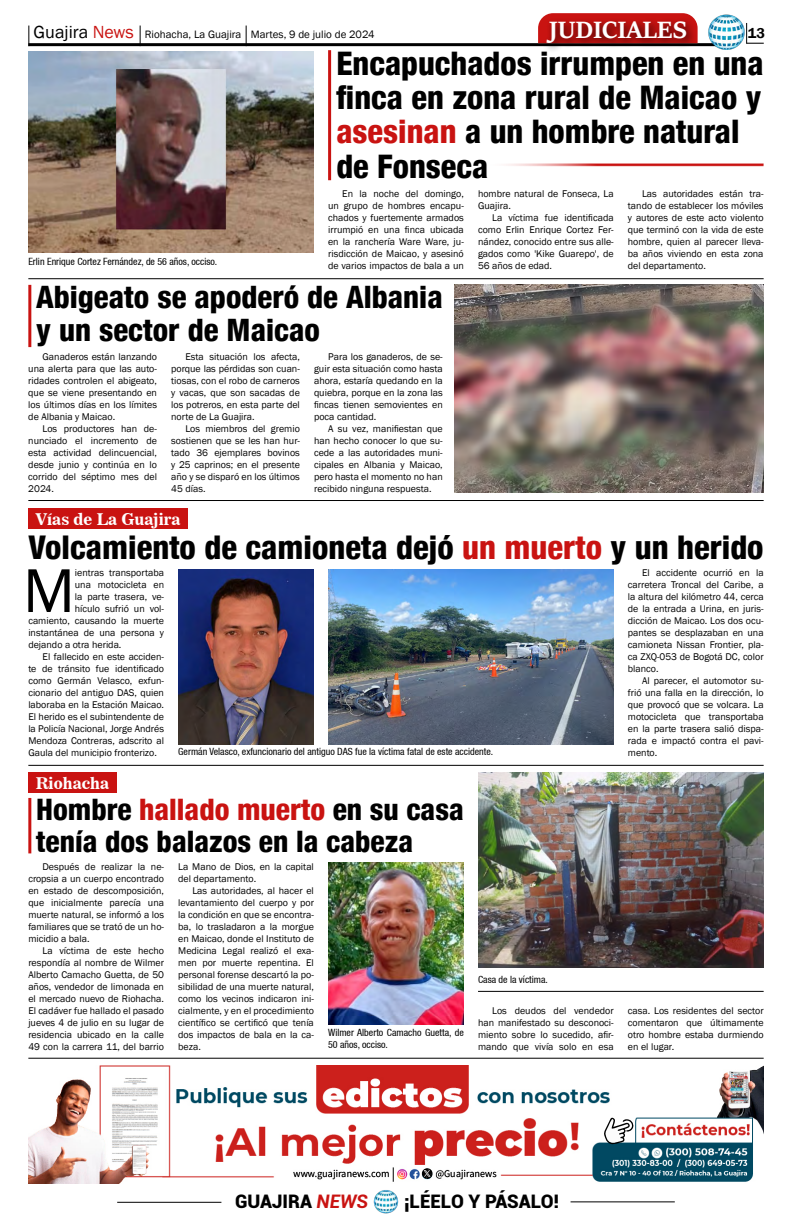
<style>
.page{position:relative;width:792px;height:1224px;background:#fff}
.page>*{position:absolute;margin:0;border:0;box-sizing:border-box;transform-origin:0 0}
.t1{font:64px "Franklin Gothic";color:#000}
.t2{font:800 condensed 32.7px "Helvetica 87";color:#000}
.t3{font:800 condensed 32.4px/34.4px "Helvetica 87";color:#000}
.t4{font:800 condensed 30.9px/32.7px "Helvetica 87";color:#000}
.t5{font:800 condensed 29.6px/31.3px "Helvetica 87";color:#000}
.t6{font:700 26px "Sitka Heading";color:#fff}
.t7{font:900 18.7px "Roboto";color:#000}
.t8{font:16px "News 706 BT Bold C";color:#fff}
.t9{font:600 14.7px "Franklin Gothic";color:#000}
.t10{font:11px "Franklin Gothic";color:#000}
.t11{font:10px/12px "Franklin Gothic";color:#000;text-align:justify}
.t12{font:condensed 10px/12px "Helvetica 57";color:#000}
.s1{font-size:18px}
.s2{font-size:18px;color:#c91311}
.s3{color:#c91311}
.s4{font-weight:700;font-style:italic;color:#c91311}
</style>
<div class="page">
<hr style="left:28px;top:43px;width:688px;height:3px;background:#000">
<svg style="left:746px;top:23px;width:18px;height:21px"></svg>
<svg style="left:28px;top:26px;width:1px;height:20px"></svg>
<svg style="left:140px;top:26px;width:1px;height:18px"></svg>
<svg style="left:246px;top:26px;width:1px;height:18px"></svg>
<img style="left:708px;top:14px;width:37px;height:36px">
<hr style="left:117px;top:1202px;width:104px;height:1px;background:#000">
<hr style="left:571px;top:1201px;width:104px;height:1px;background:#000">
<img style="left:374px;top:1190px;width:24px;height:24px">
<svg style="left:538px;top:13px;width:160px;height:30px"></svg>
<div style="left:542px;top:17px;width:155px;height:36px;background:#000;opacity:.75"></div>
<hr style="left:484px;top:163px;width:280px;height:3px;background:#c91311">
<hr style="left:328px;top:50px;width:3px;height:130px;background:#c91311">
<hr style="left:28px;top:285px;width:3px;height:62px;background:#c91311">
<hr style="left:28px;top:798px;width:3px;height:55px;background:#c91311">
<div style="left:28px;top:508px;width:160px;height:21px;background:#c91311"></div>
<hr style="left:28px;top:278px;width:736px;height:1px;background:#000">
<hr style="left:28px;top:500px;width:736px;height:1px;background:#000">
<hr style="left:28px;top:765px;width:736px;height:1px;background:#000">
<hr style="left:28px;top:1058px;width:736px;height:1px;background:#000">
<img style="left:29px;top:1065px;width:735px;height:119px">
<svg style="left:422px;top:1168px;width:11px;height:11px"></svg>
<svg style="left:604px;top:1118px;width:30px;height:28px"></svg>
<img style="left:28px;top:51px;width:286px;height:201px">
<img style="left:455px;top:285px;width:309px;height:207px">
<img style="left:328px;top:569px;width:286px;height:175px">
<img style="left:178px;top:569px;width:136px;height:175px">
<div style="left:28px;top:773px;width:89px;height:20px;background:#c91311"></div>
<img style="left:478px;top:773px;width:286px;height:194px">
<img style="left:328px;top:863px;width:136px;height:162px">
<hr style="left:478px;top:991px;width:286px;height:1px;background:#000">
<h3 class="t6" style="left:549px;top:10px;width:140px">JUDICIALES</h3>
<p class="t10" style="left:34px;top:28px;width:342px"><span class="s1">Guajira</span> <span class="s2">News</span> Riohacha, La Guajira Martes, 9 de julio de 2024</p>
<h3 class="t9" style="left:748px;top:24px;width:19px">13</h3>
<p class="t12" style="left:28px;top:256px;width:191px">Erlin Enrique Cortez Fernández, de 56 años, occiso.</p>
<h3 class="t3" style="left:336px;top:45px;width:429px">Encapuchados irrumpen en una finca en zona rural de Maicao y <span class="s3">asesinan</span> a un hombre natural de Fonseca</h3>
<p class="t11" style="left:328px;top:188px;width:137px;text-indent:14px">En la noche del domingo, un grupo de hombres encapu&shy;chados y fuertemente armados irrumpió en una finca ubicada en la ranchería Ware Ware, ju&shy;risdicción de Maicao, y asesinó de varios impactos de bala a un</p>
<p class="t11" style="left:478px;top:188px;width:137px">hombre natural de Fonseca, La<br>Guajira.</p>
<p class="t11" style="left:478px;top:212px;width:137px;text-indent:14px">La víctima fue identificada como Erlin Enrique Cortez Fer&shy;nández, conocido entre sus alle&shy;gados como 'Kike Guarepo', de 56 años de edad.</p>
<p class="t11" style="left:628px;top:188px;width:137px;text-indent:14px">Las autoridades están tra&shy;tando de establecer los móviles y autores de este acto violento que terminó con la vida de este hombre, quien al parecer lleva&shy;ba años viviendo en esta zona del departamento.</p>
<h3 class="t4" style="left:36px;top:280px;width:408px">Abigeato se apoderó de Albania y un sector de Maicao</h3>
<p class="t11" style="left:28px;top:351px;width:130px;text-indent:14px">Ganaderos están lanzando una alerta para que las auto&shy;ridades controlen el abigeato, que se viene presentando en los últimos días en los límites de Albania y Maicao.</p>
<p class="t11" style="left:28px;top:423px;width:130px;text-indent:14px">Los productores han de&shy;nunciado el incremento de esta actividad delincuencial, desde junio y continúa en lo corrido del séptimo mes del 2024.</p>
<p class="t11" style="left:171px;top:351px;width:130px;text-indent:14px">Esta situación los afecta, porque las pérdidas son cuan&shy;tiosas, con el robo de carneros y vacas, que son sacadas de los potreros, en esta parte del norte de La Guajira.</p>
<p class="t11" style="left:171px;top:423px;width:130px;text-indent:14px">Los miembros del gremio sostienen que se les han hur&shy;tado 36 ejemplares bovinos y 25 caprinos; en el presente año y se disparó en los últimos 45 días.</p>
<h3 class="t8" style="left:36px;top:509px;width:146px">Vías de La Guajira</h3>
<p class="t11" style="left:314px;top:351px;width:130px;text-indent:14px">Para los ganaderos, de se&shy;guir esta situación como hasta ahora, estaría quedando en la quiebra, porque en la zona las fincas tienen semovientes en poca cantidad.</p>
<p class="t11" style="left:314px;top:423px;width:130px;text-indent:14px">A su vez, manifiestan que han hecho conocer lo que su&shy;cede a las autoridades muni&shy;cipales en Albania y Maicao, pero hasta el momento no han recibido ninguna respuesta.</p>
<h2 class="t2" style="left:28px;top:527px;width:737px">Volcamiento de camioneta dejó <span class="s3">un muerto</span> y un herido</h2>
<h1 class="t1" style="left:23px;top:551px;width:53px">M</h1>
<p class="t11" style="left:75px;top:567px;width:91px">ientras transportaba</p>
<p class="t11" style="left:75px;top:579px;width:91px">una motocicleta en</p>
<p class="t11" style="left:75px;top:591px;width:91px">la parte trasera, ve-</p>
<p class="t11" style="left:75px;top:603px;width:91px">hículo sufrió un vol-</p>
<p class="t11" style="left:28px;top:615px;width:137px">camiento, causando la muerte</p>
<p class="t11" style="left:28px;top:627px;width:137px">instantánea de una persona y</p>
<p class="t11" style="left:28px;top:639px;width:95px">dejando a otra herida.</p>
<p class="t11" style="left:43px;top:651px;width:123px">El fallecido en este acciden-</p>
<p class="t11" style="left:28px;top:663px;width:137px">te de tránsito fue identificado</p>
<p class="t11" style="left:28px;top:675px;width:137px">como Germán Velasco, exfun-</p>
<p class="t11" style="left:28px;top:687px;width:137px">cionario del antiguo DAS, quien</p>
<p class="t11" style="left:28px;top:699px;width:137px">laboraba en la Estación Maicao.</p>
<p class="t11" style="left:28px;top:711px;width:137px">El herido es el subintendente de</p>
<p class="t11" style="left:28px;top:723px;width:137px">la Policía Nacional, Jorge Andrés</p>
<p class="t11" style="left:28px;top:735px;width:137px">Mendoza Contreras, adscrito al</p>
<p class="t11" style="left:28px;top:747px;width:130px">Gaula del municipio fronterizo.</p>
<h3 class="t8" style="left:36px;top:774px;width:75px">Riohacha</h3>
<p class="t12" style="left:178px;top:746px;width:317px">Germán Velasco, exfuncionario del antiguo DAS fue la víctima fatal de este accidente.</p>
<h3 class="t5" style="left:36px;top:794px;width:429px">Hombre <span class="s3">hallado muerto</span> en su casa tenía dos balazos en la cabeza</h3>
<p class="t11" style="left:628px;top:567px;width:137px;text-indent:14px">El accidente ocurrió en la carretera Troncal del Caribe, a la altura del kilómetro 44, cerca de la entrada a Urina, en juris&shy;dicción de Maicao. Los dos ocu&shy;pantes se desplazaban en una camioneta Nissan Frontier, pla&shy;ca ZXQ-053 de Bogotá DC, color blanco.</p>
<p class="t11" style="left:628px;top:675px;width:137px;text-indent:14px">Al parecer, el automotor su&shy;frió una falla en la dirección, lo que provocó que se volcara. La motocicleta que transportaba en la parte trasera salió dispa&shy;rada e impactó contra el pavi&shy;mento.</p>
<p class="t11" style="left:28px;top:861px;width:137px;text-indent:14px">Después de realizar la ne&shy;cropsia a un cuerpo encontrado en estado de descomposición, que inicialmente parecía una muerte natural, se informó a los familiares que se trató de un ho&shy;micidio a bala.</p>
<p class="t11" style="left:28px;top:945px;width:137px;text-indent:14px">La víctima de este hecho respondía al nombre de Wilmer Alberto Camacho Guetta, de 50 años, vendedor de limonada en el mercado nuevo de Riohacha.<br>El cadáver fue hallado el pasado jueves 4 de julio en su lugar de residencia ubicado en la calle 49 con la carrera 11, del barrio</p>
<p class="t11" style="left:178px;top:861px;width:137px">La Mano de Dios, en la capital del departamento.</p>
<p class="t11" style="left:178px;top:885px;width:137px;text-indent:14px">Las autoridades, al hacer el levantamiento del cuerpo y por la condición en que se encontra&shy;ba, lo trasladaron a la morgue en Maicao, donde el Instituto de Medicina Legal realizó el exa&shy;men por muerte repentina. El personal forense descartó la po&shy;sibilidad de una muerte natural, como los vecinos indicaron ini&shy;cialmente, y en el procedimiento científico se certificó que tenía dos impactos de bala en la ca&shy;beza.</p>
<p class="t12" style="left:328px;top:1027px;width:137px">Wilmer Alberto Camacho Guetta, de<br>50 años, occiso.</p>
<p class="t12" style="left:478px;top:973px;width:71px">Casa de la víctima.</p>
<p class="t11" style="left:478px;top:1005px;width:137px;text-indent:14px">Los deudos del vendedor han manifestado su desconoci&shy;miento sobre lo sucedido, afir&shy;mando que vivía solo en esa</p>
<p class="t11" style="left:628px;top:1005px;width:137px">casa. Los residentes del sector comentaron que últimamente otro hombre estaba durmiendo en el lugar.</p>
<h3 class="t7" style="left:235px;top:1189px;width:134px">GUAJIRA <span class="s4">NEWS</span></h3>
<h3 class="t7" style="left:404px;top:1189px;width:157px">¡LÉELO Y PÁSALO!</h3>
</div>
